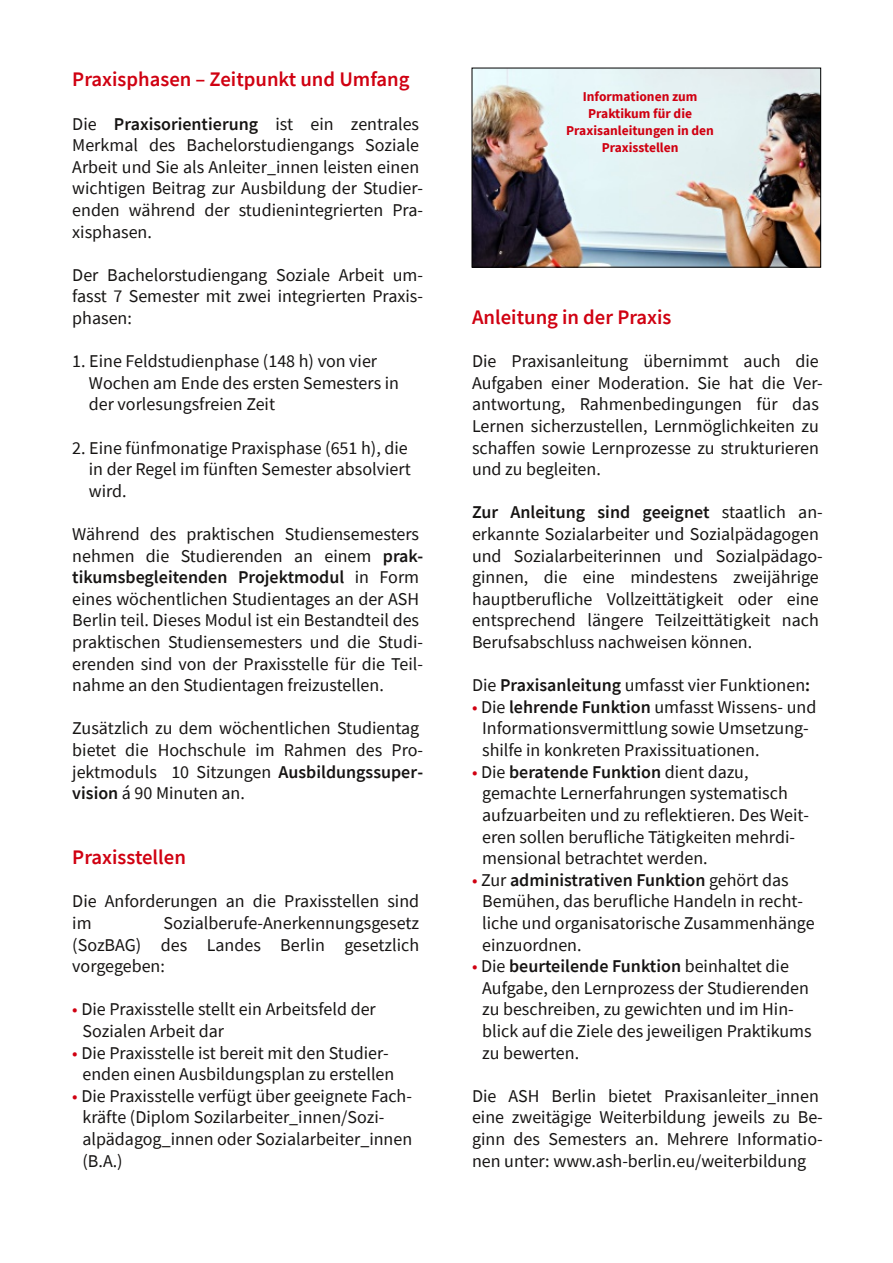
<style>
.page{position:relative;width:893px;height:1263px;background:#fff}
.page>*{position:absolute;margin:0;border:0;box-sizing:border-box;transform-origin:0 0}
.t1{font:600 20.7px "Source Sans Pro";color:#d00011}
.t2{font:18px/21.6px "Source Sans Pro";color:#161413}
.t3{font:700 13.5px/17px "Source Sans Pro";color:#d00011;text-align:center}
.s1{font-weight:600}
.s2{color:#d00011}
</style>
<div class="page">
<img style="left:474px;top:70px;width:345px;height:196px">
<div style="left:472px;top:68px;width:349px;height:200px;border:1px solid #000"></div>
<p class="t1" style="left:72px;top:66px;width:339px">Praxisphasen – Zeitpunkt und Umfang</p>
<p class="t2" style="left:72px;top:112px;width:352px">Die <span class="s1">Praxisorientierung</span> ist ein zentrales Merkmal des Bachelorstudiengangs Soziale Arbeit und Sie als Anleiter_innen leisten einen wichtigen Beitrag zur Ausbildung der Studier&shy;enden während der studienintegrierten Pra&shy;xisphasen.</p>
<p class="t2" style="left:72px;top:264px;width:352px;text-align:justify">Der Bachelorstudiengang Soziale Arbeit um&shy;fasst 7 Semester mit zwei integrierten Praxis&shy;phasen:</p>
<p class="t2" style="left:89px;top:350px;width:312px;text-indent:-17px">1. Eine Feldstudienphase (148 h) von vier<br>Wochen am Ende des ersten Semesters in der vorlesungsfreien Zeit</p>
<p class="t2" style="left:89px;top:436px;width:323px;text-indent:-17px">2. Eine fünfmonatige Praxisphase (651 h), die in der Regel im fünften Semester absolviert wird.</p>
<p class="t2" style="left:72px;top:523px;width:352px">Während des praktischen Studiensemesters nehmen die Studierenden an einem <span class="s1">prak&shy;tikumsbegleitenden Projektmodul</span> in Form eines wöchentlichen Studientages an der ASH Berlin teil. Dieses Modul ist ein Bestandteil des praktischen Studiensemesters und die Studi&shy;erenden sind von der Praxisstelle für die Teil&shy;nahme an den Studientagen freizustellen.</p>
<p class="t2" style="left:72px;top:717px;width:352px">Zusätzlich zu dem wöchentlichen Studientag bietet die Hochschule im Rahmen des Pro&shy;jektmoduls 10 Sitzungen <span class="s1">Ausbildungssuper&shy;vision</span> á 90 Minuten an.</p>
<p class="t1" style="left:72px;top:844px;width:115px">Praxisstellen</p>
<p class="t2" style="left:72px;top:890px;width:348px">Die Anforderungen an die Praxisstellen sind im</p>
<p class="t2" style="left:72px;top:912px;width:348px;text-align:justify;text-indent:91px">Sozialberufe-Anerkennungsgesetz (SozBAG) des Landes Berlin gesetzlich vorgegeben:</p>
<p class="t2" style="left:82px;top:998px;width:295px;text-indent:-10px"><span class="s2">•</span> Die Praxisstelle stellt ein Arbeitsfeld der<br>Sozialen Arbeit dar</p>
<p class="t2" style="left:72px;top:1041px;width:324px;text-align:center"><span class="s2">•</span> Die Praxisstelle ist bereit mit den Studier&shy;enden einen Ausbildungsplan zu erstellen</p>
<p class="t2" style="left:82px;top:1084px;width:331px;text-indent:-10px"><span class="s2">•</span> Die Praxisstelle verfügt über geeignete Fach&shy;kräfte (Diplom Sozilarbeiter_innen/Sozi&shy;alpädagog_innen oder Sozialarbeiter_innen (B.A.)</p>
<p class="t3" style="left:566px;top:87px;width:149px">Informationen zum<br>Praktikum für die<br>Praxisanleitungen in den<br>Praxisstellen</p>
<p class="t1" style="left:472px;top:304px;width:201px">Anleitung in der Praxis</p>
<p class="t2" style="left:472px;top:350px;width:352px">Die Praxisanleitung übernimmt auch die Aufgaben einer Moderation. Sie hat die Ver&shy;antwortung, Rahmenbedingungen für das Lernen sicherzustellen, Lernmöglichkeiten zu schaffen sowie Lernprozesse zu strukturieren und zu begleiten.</p>
<p class="t2" style="left:472px;top:501px;width:352px"><span class="s1">Zur Anleitung sind geeignet</span> staatlich an&shy;erkannte Sozialarbeiter und Sozialpädagogen und Sozialarbeiterinnen und Sozialpädago&shy;ginnen, die eine mindestens zweijährige hauptberufliche Vollzeittätigkeit oder eine entsprechend längere Teilzeittätigkeit nach Berufsabschluss nachweisen können.</p>
<p class="t2" style="left:472px;top:674px;width:340px">Die <span class="s1">Praxisanleitung</span> umfasst vier Funktionen<span class="s1">:</span></p>
<p class="t2" style="left:482px;top:696px;width:336px;text-indent:-10px"><span class="s2">•</span> Die <span class="s1">lehrende Funktion</span> umfasst Wissens- und<br>Informationsvermittlung sowie Umsetzung&shy;shilfe in konkreten Praxissituationen.</p>
<p class="t2" style="left:482px;top:760px;width:328px;text-indent:-10px"><span class="s2">•</span> Die <span class="s1">beratende Funktion</span> dient dazu, gemachte Lernerfahrungen systematisch aufzuarbeiten und zu reflektieren. Des Weit&shy;eren sollen berufliche Tätigkeiten mehrdi&shy;mensional betrachtet werden.</p>
<p class="t2" style="left:482px;top:868px;width:334px;text-indent:-10px"><span class="s2">•</span> Zur <span class="s1">administrativen Funktion</span> gehört das Bemühen, das berufliche Handeln in recht&shy;liche und organisatorische Zusammenhänge einzuordnen.</p>
<p class="t2" style="left:482px;top:955px;width:331px;text-indent:-10px"><span class="s2">•</span> Die <span class="s1">beurteilende Funktion</span> beinhaltet die Aufgabe, den Lernprozess der Studierenden zu beschreiben, zu gewichten und im Hin&shy;blick auf die Ziele des jeweiligen Praktikums zu bewerten.</p>
<p class="t2" style="left:472px;top:1084px;width:352px">Die ASH Berlin bietet Praxisanleiter_innen eine zweitägige Weiterbildung jeweils zu Be&shy;ginn des Semesters an. Mehrere Informatio&shy;nen unter: www.ash-berlin.eu/weiterbildung</p>
</div>
